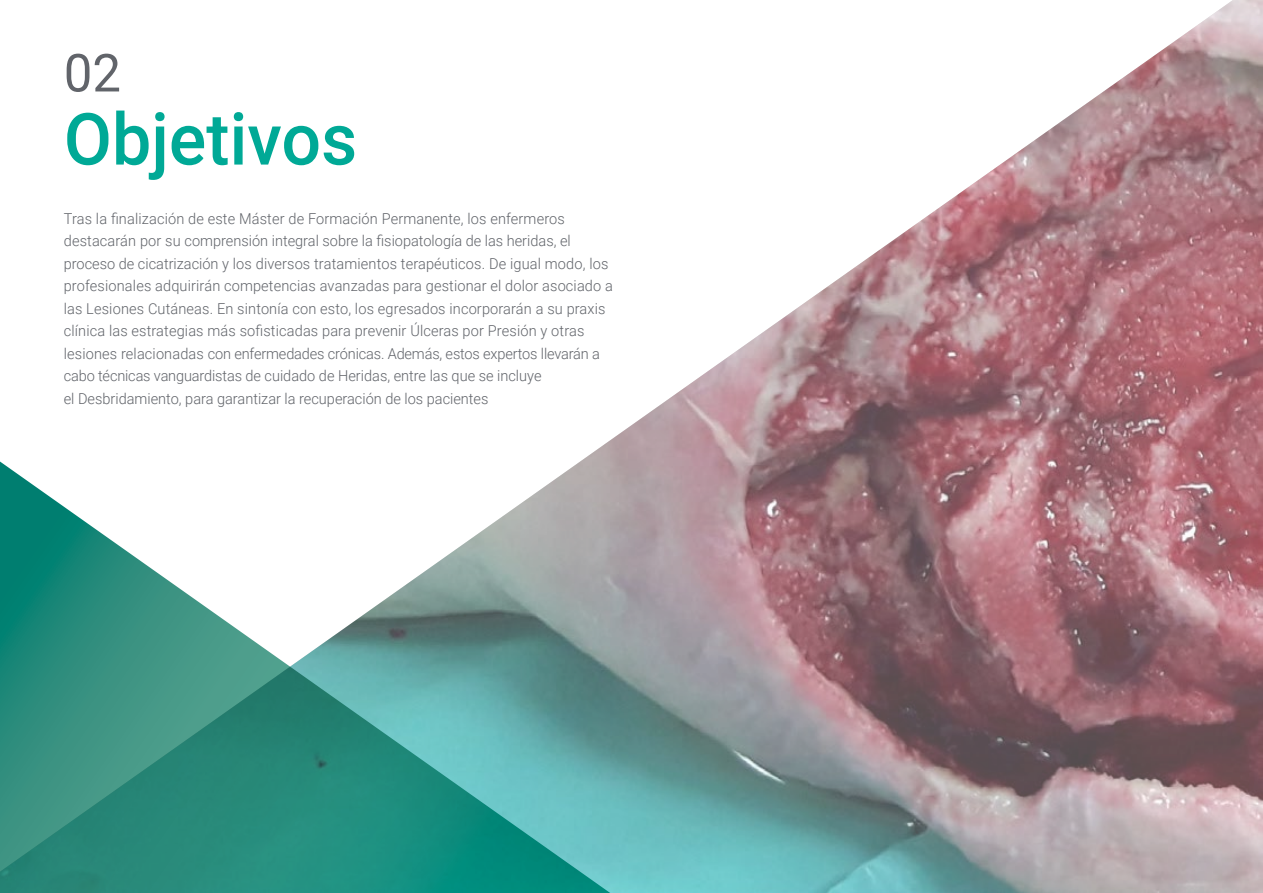
<style>
.page{position:relative;width:1263px;height:893px;background:#fff}
.page>*{position:absolute;margin:0;border:0;box-sizing:border-box;transform-origin:0 0}
.t1{font:500 72px "Roboto";color:#00a996}
.t2{font:52.5px "Roboto";color:#61646a}
.t3{font:300 15px/22.5px "Roboto";letter-spacing:.01em;color:#61646a}
</style>
<div class="page">
<img style="left:602px;top:0;width:661px;height:893px">
<svg style="left:0;top:446px;width:640px;height:447px"></svg>
<h2 class="t2" style="left:64px;top:36px;width:59px">02</h2>
<h1 class="t1" style="left:64px;top:89px;width:295px">Objetivos</h1>
<p class="t3" style="left:64px;top:207px;width:551px">Tras la finalización de este Máster de Formación Permanente, los enfermeros destacarán por su comprensión integral sobre la fisiopatología de las heridas, el proceso de cicatrización y los diversos tratamientos terapéuticos. De igual modo, los profesionales adquirirán competencias avanzadas para gestionar el dolor asociado a las Lesiones Cutáneas. En sintonía con esto, los egresados incorporarán a su praxis clínica las estrategias más sofisticadas para prevenir Úlceras por Presión y otras lesiones relacionadas con enfermedades crónicas. Además, estos expertos llevarán a cabo técnicas vanguardistas de cuidado de Heridas, entre las que se incluye<br>el Desbridamiento, para garantizar la recuperación de los pacientes</p>
</div>
